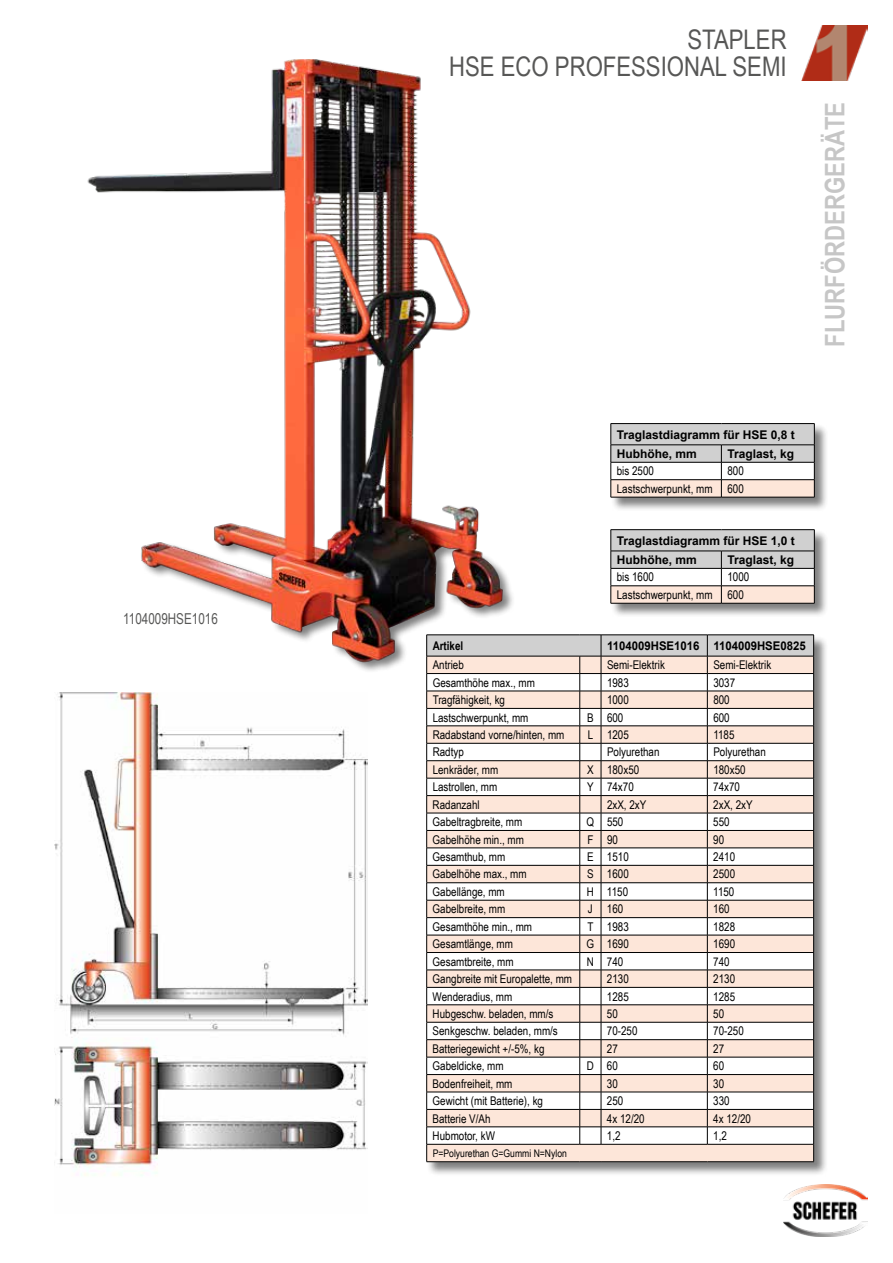
<style>
.page{position:relative;width:893px;height:1263px;background:#fff}
.page>*{position:absolute;margin:0;border:0;box-sizing:border-box;transform-origin:0 0}
.t1{font:27px/27px "Arial Narrow";color:#575756;text-align:right}
.t2{font:700 27px "Arial Narrow";color:#c6c6c6}
.t3{font:15px "Arial Narrow";color:#575756;scale:.95 1}
.t4{font:12px/17.4px "Arial Narrow";color:#000;text-align:right}
.t5{font:700 12px/19.4px "Arial";color:#000}
.t6{font:700 12px "Arial";color:#000;scale:.95 1}
.t7{font:700 12px "Arial Narrow";color:#000}
.t8{font:10.5px "Arial Narrow";color:#000}
</style>
<div class="page">
<img style="left:784px;top:1184px;width:83px;height:53px">
<img style="left:801px;top:26px;width:66px;height:55px">
<img style="left:54px;top:693px;width:313px;height:483px">
<div style="left:611px;top:423px;width:218px;height:89px;background:#000;opacity:.5"></div>
<hr style="left:611px;top:423px;width:110px;height:1px;background:#000">
<hr style="left:721px;top:423px;width:93px;height:1px;background:#000">
<svg style="left:611px;top:424px;width:204px;height:73px"></svg>
<hr style="left:611px;top:497px;width:110px;height:1px;background:#000">
<hr style="left:721px;top:497px;width:93px;height:1px;background:#000">
<div style="left:611px;top:530px;width:218px;height:88px;background:#000;opacity:.5"></div>
<hr style="left:611px;top:529px;width:110px;height:1px;background:#000">
<hr style="left:721px;top:529px;width:93px;height:1px;background:#000">
<svg style="left:611px;top:530px;width:204px;height:73px"></svg>
<hr style="left:611px;top:603px;width:110px;height:1px;background:#000">
<hr style="left:721px;top:603px;width:93px;height:1px;background:#000">
<div style="left:427px;top:635px;width:401px;height:541px;background:#000;opacity:.5"></div>
<svg style="left:426px;top:635px;width:388px;height:527px"></svg>
<hr style="left:601px;top:1161px;width:106px;height:1px;background:#000">
<hr style="left:707px;top:1161px;width:107px;height:1px;background:#000">
<img style="left:87px;top:60px;width:384px;height:443px">
<div style="left:142px;top:521px;width:373px;height:153px;background:#000;opacity:.5"></div>
<img style="left:141px;top:503px;width:375px;height:163px">
<p class="t3" style="left:123px;top:607px;width:101px">1104009HSE1016</p>
<h1 class="t1" style="left:449px;top:25px;width:339px">STAPLER<br>HSE ECO PROFESSIONAL SEMI</h1>
<h1 class="t2" style="left:814px;top:347px;width:246px;rotate:-90deg">FLURFÖRDERGERÄTE</h1>
<p class="t5" style="left:617px;top:425px;width:180px">Traglastdiagramm für HSE 0,8 t<br>Hubhöhe, mm</p>
<p class="t5" style="left:727px;top:444px;width:68px">Traglast, kg</p>
<p class="t4" style="left:617px;top:462px;width:39px">bis 2500</p>
<p class="t4" style="left:617px;top:462px;width:128px">800<br>Lastschwerpunkt, mm 600</p>
<p class="t5" style="left:617px;top:531px;width:180px">Traglastdiagramm für HSE 1,0 t<br>Hubhöhe, mm</p>
<p class="t5" style="left:727px;top:550px;width:68px">Traglast, kg</p>
<p class="t4" style="left:617px;top:568px;width:39px">bis 1600</p>
<p class="t4" style="left:617px;top:568px;width:134px;text-align:left;text-indent:111px">1000<br>Lastschwerpunkt, mm 600</p>
<p class="t7" style="left:433px;top:636px;width:32px">Artikel</p>
<p class="t6" style="left:607px;top:637px;width:211px">1104009HSE1016 1104009HSE0825</p>
<p class="t4" style="left:433px;top:656px;width:33px">Antrieb</p>
<p class="t4" style="left:607px;top:656px;width:59px">Semi-Elektrik</p>
<p class="t4" style="left:713px;top:656px;width:59px">Semi-Elektrik</p>
<p class="t4" style="left:433px;top:673px;width:104px">Gesamthöhe max., mm</p>
<p class="t4" style="left:607px;top:673px;width:23px">1983</p>
<p class="t4" style="left:713px;top:673px;width:23px">3037</p>
<p class="t4" style="left:433px;top:691px;width:74px">Tragfähigkeit, kg</p>
<p class="t4" style="left:607px;top:691px;width:23px">1000</p>
<p class="t4" style="left:713px;top:691px;width:18px">800</p>
<p class="t4" style="left:433px;top:708px;width:97px">Lastschwerpunkt, mm</p>
<p class="t4" style="left:587px;top:708px;width:38px">B 600</p>
<p class="t4" style="left:713px;top:708px;width:18px">600</p>
<p class="t4" style="left:433px;top:725px;width:133px">Radabstand vorne/hinten, mm</p>
<p class="t4" style="left:588px;top:725px;width:43px">L 1205</p>
<p class="t4" style="left:713px;top:725px;width:23px">1185</p>
<p class="t4" style="left:433px;top:743px;width:33px">Radtyp</p>
<p class="t4" style="left:607px;top:743px;width:54px">Polyurethan</p>
<p class="t4" style="left:713px;top:743px;width:54px">Polyurethan</p>
<p class="t4" style="left:433px;top:760px;width:67px">Lenkräder, mm</p>
<p class="t4" style="left:587px;top:760px;width:54px">X 180x50</p>
<p class="t4" style="left:713px;top:760px;width:34px">180x50</p>
<p class="t4" style="left:433px;top:778px;width:66px">Lastrollen, mm</p>
<p class="t4" style="left:587px;top:778px;width:48px">Y 74x70</p>
<p class="t4" style="left:713px;top:778px;width:28px">74x70</p>
<p class="t4" style="left:433px;top:795px;width:49px">Radanzahl</p>
<p class="t4" style="left:607px;top:795px;width:41px">2xX, 2xY</p>
<p class="t4" style="left:713px;top:795px;width:41px">2xX, 2xY</p>
<p class="t4" style="left:433px;top:813px;width:91px">Gabeltragbreite, mm</p>
<p class="t4" style="left:586px;top:813px;width:38px">Q 550</p>
<p class="t4" style="left:713px;top:813px;width:18px">550</p>
<p class="t4" style="left:433px;top:830px;width:93px">Gabelhöhe min., mm</p>
<p class="t4" style="left:587px;top:830px;width:32px">F 90</p>
<p class="t4" style="left:713px;top:830px;width:12px">90</p>
<p class="t4" style="left:433px;top:848px;width:74px">Gesamthub, mm</p>
<p class="t4" style="left:587px;top:848px;width:43px">E 1510</p>
<p class="t4" style="left:713px;top:848px;width:23px">2410</p>
<p class="t4" style="left:433px;top:865px;width:96px">Gabelhöhe max., mm</p>
<p class="t4" style="left:587px;top:865px;width:43px">S 1600</p>
<p class="t4" style="left:713px;top:865px;width:23px">2500</p>
<p class="t4" style="left:433px;top:882px;width:74px">Gabellänge, mm</p>
<p class="t4" style="left:587px;top:882px;width:43px">H 1150</p>
<p class="t4" style="left:713px;top:882px;width:23px">1150</p>
<p class="t4" style="left:433px;top:900px;width:74px">Gabelbreite, mm</p>
<p class="t4" style="left:588px;top:900px;width:37px">J 160</p>
<p class="t4" style="left:713px;top:900px;width:18px">160</p>
<p class="t4" style="left:433px;top:917px;width:101px">Gesamthöhe min., mm</p>
<p class="t4" style="left:587px;top:917px;width:43px">T 1983</p>
<p class="t4" style="left:713px;top:917px;width:23px">1828</p>
<p class="t4" style="left:433px;top:935px;width:82px">Gesamtlänge, mm</p>
<p class="t4" style="left:586px;top:935px;width:44px">G 1690</p>
<p class="t4" style="left:713px;top:935px;width:23px">1690</p>
<p class="t4" style="left:433px;top:952px;width:82px">Gesamtbreite, mm</p>
<p class="t4" style="left:587px;top:952px;width:38px">N 740</p>
<p class="t4" style="left:713px;top:952px;width:18px">740</p>
<p class="t4" style="left:433px;top:970px;width:141px">Gangbreite mit Europalette, mm</p>
<p class="t4" style="left:607px;top:970px;width:23px">2130</p>
<p class="t4" style="left:713px;top:970px;width:23px">2130</p>
<p class="t4" style="left:433px;top:987px;width:81px">Wenderadius, mm</p>
<p class="t4" style="left:607px;top:987px;width:23px">1285</p>
<p class="t4" style="left:713px;top:987px;width:23px">1285</p>
<p class="t4" style="left:433px;top:1004px;width:122px">Hubgeschw. beladen, mm/s</p>
<p class="t4" style="left:607px;top:1004px;width:12px">50</p>
<p class="t4" style="left:713px;top:1004px;width:12px">50</p>
<p class="t4" style="left:433px;top:1022px;width:127px">Senkgeschw. beladen, mm/s</p>
<p class="t4" style="left:607px;top:1022px;width:32px">70-250</p>
<p class="t4" style="left:713px;top:1022px;width:32px">70-250</p>
<p class="t4" style="left:433px;top:1039px;width:113px">Batteriegewicht +/-5%, kg</p>
<p class="t4" style="left:607px;top:1039px;width:12px">27</p>
<p class="t4" style="left:713px;top:1039px;width:12px">27</p>
<p class="t4" style="left:433px;top:1057px;width:73px">Gabeldicke, mm</p>
<p class="t4" style="left:587px;top:1057px;width:33px">D 60</p>
<p class="t4" style="left:713px;top:1057px;width:12px">60</p>
<p class="t4" style="left:433px;top:1074px;width:81px">Bodenfreiheit, mm</p>
<p class="t4" style="left:607px;top:1074px;width:12px">30</p>
<p class="t4" style="left:713px;top:1074px;width:12px">30</p>
<p class="t4" style="left:433px;top:1092px;width:112px">Gewicht (mit Batterie), kg</p>
<p class="t4" style="left:607px;top:1092px;width:18px">250</p>
<p class="t4" style="left:713px;top:1092px;width:18px">330</p>
<p class="t4" style="left:433px;top:1109px;width:59px">Batterie V/Ah</p>
<p class="t4" style="left:607px;top:1109px;width:39px">4x 12/20</p>
<p class="t4" style="left:713px;top:1109px;width:39px">4x 12/20</p>
<p class="t4" style="left:433px;top:1127px;width:64px">Hubmotor, kW</p>
<p class="t4" style="left:607px;top:1127px;width:15px">1,2</p>
<p class="t4" style="left:713px;top:1127px;width:15px">1,2</p>
<p class="t8" style="left:433px;top:1145px;width:136px">P=Polyurethan G=Gummi N=Nylon</p>
</div>
